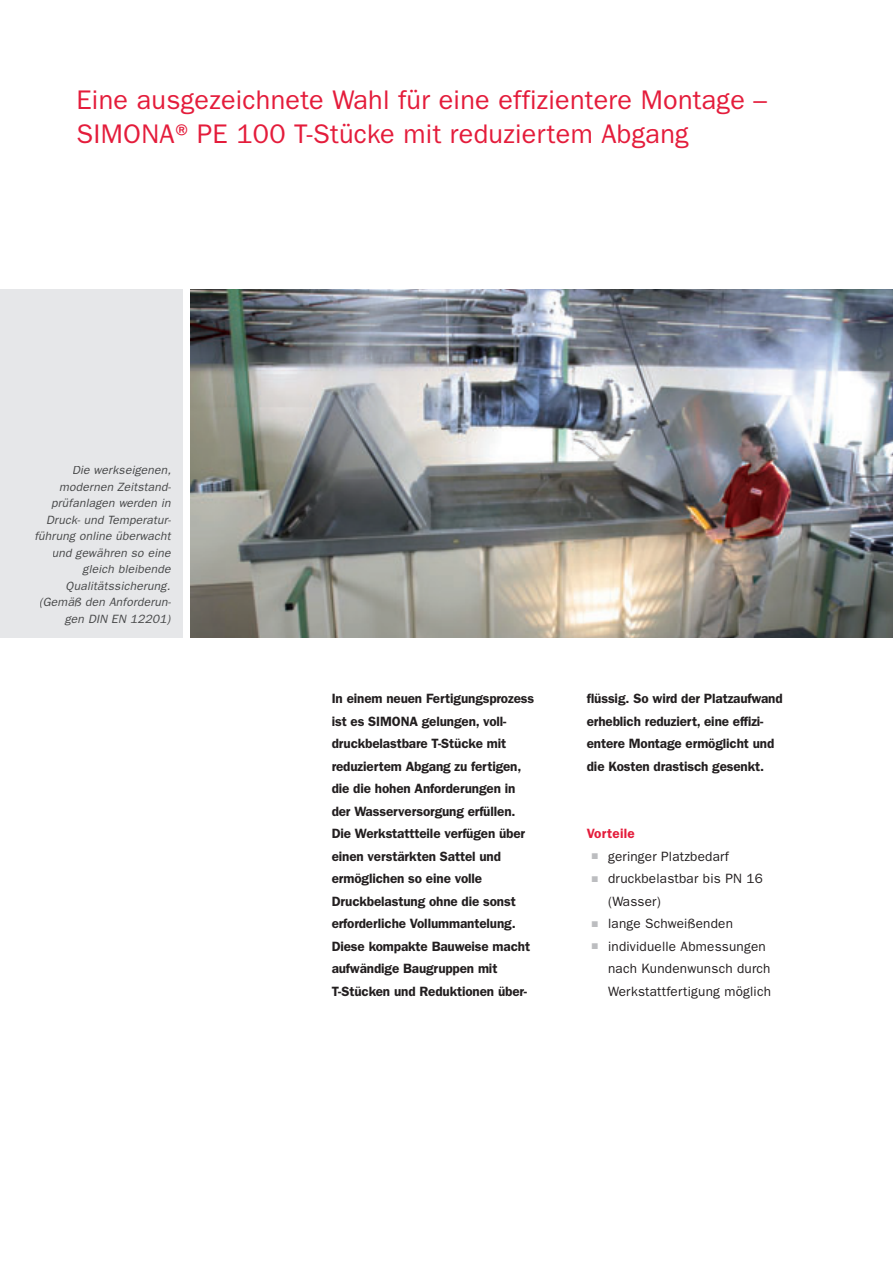
<style>
.page{position:relative;width:893px;height:1263px;background:#fff}
.page>*{position:absolute;margin:0;border:0;box-sizing:border-box;transform-origin:0 0}
.t1{font:27px/33.8px "Franklin Gothic";letter-spacing:.01em;color:#e41c3b}
.t2{font:600 13.5px/22.5px "Franklin Gothic";letter-spacing:-.01em;color:#231f20}
.t3{font:13.5px/22.5px "Franklin Gothic";letter-spacing:.015em;color:#231f20}
.t4{font:600 13.5px "Franklin Gothic";letter-spacing:.015em;color:#e41c3b}
.t5{font:italic 12px/16.5px "Franklin Gothic";letter-spacing:.015em;color:#474849;text-align:right}
.s1{font-family:"European Pi Three";color:#bcbdc0}
</style>
<div class="page">
<img style="left:191px;top:289px;width:702px;height:349px">
<div style="left:0;top:289px;width:183px;height:349px;background:#e6e7e9"></div>
<h1 class="t1" style="left:77px;top:85px;width:692px">Eine ausgezeichnete Wahl für eine effizientere Montage –<br>SIMONA® PE 100 T-Stücke mit reduziertem Abgang</h1>
<p class="t5" style="left:34px;top:463px;width:138px">Die werkseigenen, modernen Zeitstand&shy;prüfanlagen werden in<br>Druck- und Temperatur&shy;führung online überwacht und gewähren so eine gleich bleibende<br>Qualitäts sicherung. (Gemäß den Anforderun&shy;gen DIN EN 12201)</p>
<p class="t2" style="left:332px;top:688px;width:204px">In einem neuen Fertigungs prozess ist es SIMONA gelungen, voll&shy;druckbelastbare T-Stücke mit reduziertem Abgang zu fertigen, die die hohen Anforderungen in der Wasserversorgung erfüllen.<br>Die Werkstattteile verfügen über einen verstärkten Sattel und ermöglichen so eine volle<br>Druck belastung ohne die sonst erforderliche Vollummantelung.<br>Diese kompakte Bauweise macht aufwändige Baugruppen mit<br>T-Stücken und Reduktionen über-</p>
<p class="t2" style="left:587px;top:688px;width:197px">flüssig. So wird der Platzaufwand erheblich reduziert, eine effizi&shy;entere Montage ermöglicht und die Kosten drastisch gesenkt.</p>
<p class="t4" style="left:587px;top:829px;width:49px">Vorteile</p>
<p class="t3" style="left:591px;top:846px;width:139px"><span class="s1">-</span> geringer Platzbedarf</p>
<p class="t3" style="left:608px;top:868px;width:156px;text-indent:-17px"><span class="s1">-</span> druckbelastbar bis PN 16 (Wasser)</p>
<p class="t3" style="left:591px;top:913px;width:143px"><span class="s1">-</span> lange Schweißenden</p>
<p class="t3" style="left:608px;top:936px;width:164px;text-indent:-17px"><span class="s1">-</span> individuelle Abmessungen nach Kundenwunsch durch<br>Werkstattfertigung möglich</p>
</div>
